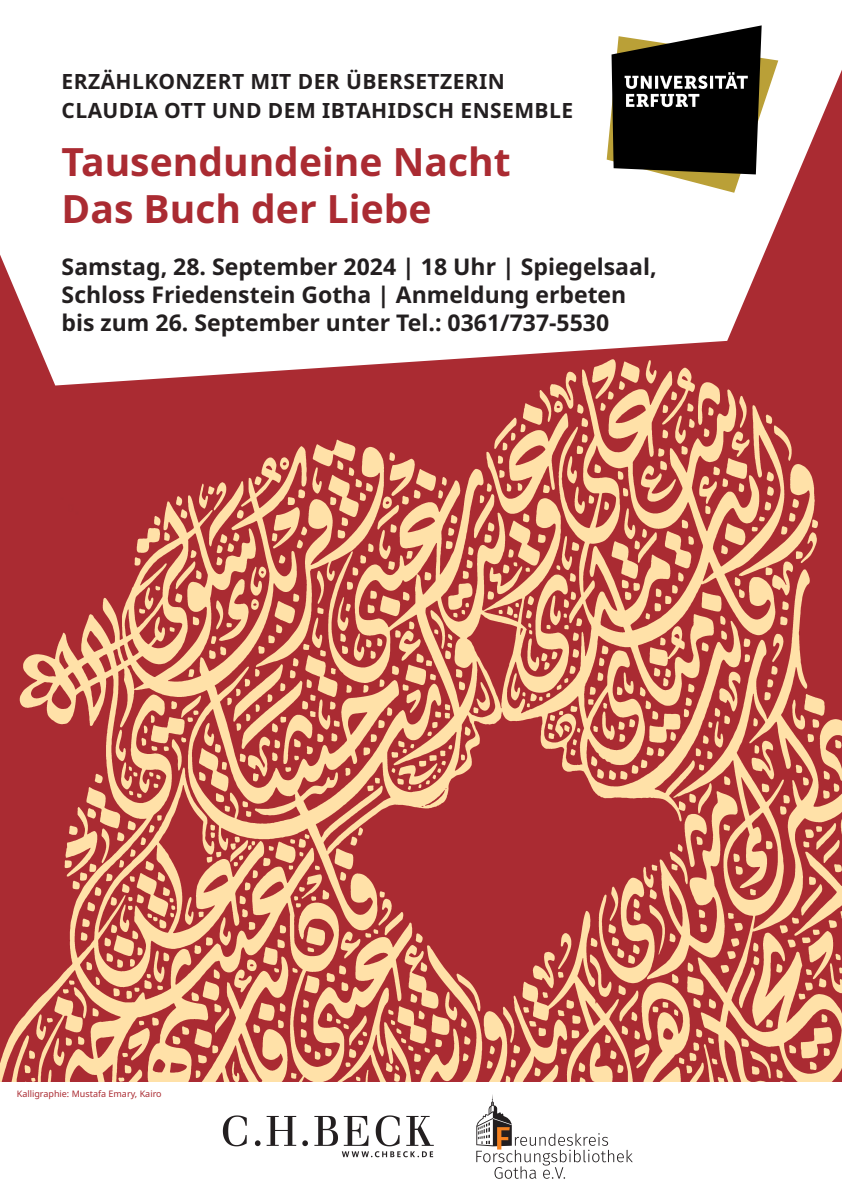
<style>
.page{position:relative;width:842px;height:1192px;background:#fff}
.page>*{position:absolute;margin:0;border:0;box-sizing:border-box;transform-origin:0 0}
.t1{font:700 39px "Noto Sans";color:#aa2b32}
.t2{font:700 23px/28px "Noto Sans";color:#231f20}
.t3{font:700 21px/28.8px "Noto Sans";letter-spacing:.02em;color:#231f20}
.t4{font:9px "Noto Sans";color:#aa2b32}
</style>
<div class="page">
<img style="left:0;top:386px;width:842px;height:696px">
<svg style="left:0;top:60px;width:842px;height:326px"></svg>
<svg style="left:607px;top:25px;width:171px;height:168px"></svg>
<img style="left:222px;top:1115px;width:212px;height:43px">
<svg style="left:476px;top:1094px;width:157px;height:85px"></svg>
<p class="t3" style="left:62px;top:67px;width:513px">ERZÄHLKONZERT MIT DER ÜBERSETZERIN<br>CLAUDIA OTT UND DEM IBTAHIDSCH ENSEMBLE</p>
<p class="t1" style="left:62px;top:135px;width:450px">Tausendundeine Nacht</p>
<p class="t1" style="left:62px;top:181px;width:371px">Das Buch der Liebe</p>
<p class="t2" style="left:62px;top:253px;width:596px">Samstag, 28. September 2024 | 18 Uhr | Spiegelsaal,<br>Schloss Friedenstein Gotha | Anmeldung erbeten bis zum 26. September unter Tel.: 0361/737-5530</p>
<p class="t4" style="left:17px;top:1087px;width:146px">Kalligraphie: Mustafa Emary, Kairo</p>
</div>
